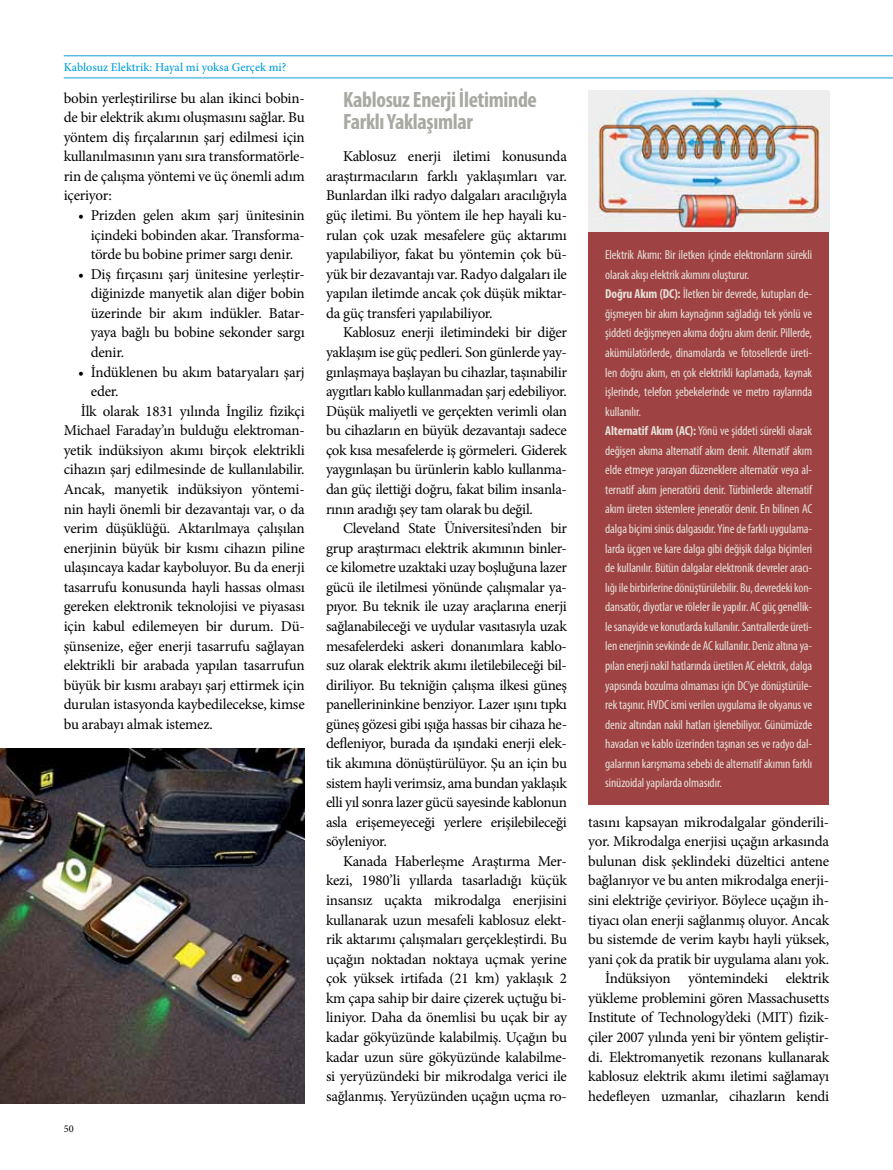
<style>
.page{position:relative;width:893px;height:1170px;background:#fff}
.page>*{position:absolute;margin:0;border:0;box-sizing:border-box;transform-origin:0 0}
.t1{font:700 condensed 22.2px/22.2px "Myriad Pro";letter-spacing:-.015em;color:#a8a9a3}
.t2{font:15px/19.5px "Minion Pro";letter-spacing:-.015em;color:#000;text-align:justify}
.t3{font:condensed 13.05px/19.5px "Myriad Pro";letter-spacing:-.01em;color:#e3dfd6}
.t4{font:500 12px "Minion Pro";color:#009edb}
.t5{font:10.35px "Minion Pro";color:#000}
.s1{font-weight:700}
</style>
<div class="page">
<hr style="left:64px;top:78px;width:829px;height:1px;background:#1c9ad6">
<hr style="left:64px;top:56px;width:829px;height:1px;background:#1c9ad6">
<img style="left:0;top:748px;width:305px;height:355px">
<div style="left:588px;top:231px;width:241px;height:573px;background:#9f4244"></div>
<img style="left:588px;top:91px;width:241px;height:140px">
<p class="t4" style="left:64px;top:59px;width:224px">Kablosuz Elektrik: Hayal mi yoksa Gerçek mi?</p>
<p class="t2" style="left:64px;top:88px;width:242px">bobin yerleştirilirse bu alan ikinci bobin&shy;de bir elektrik akımı oluşmasını sağlar. Bu yöntem diş fırçalarının şarj edilmesi için kullanılmasının yanı sıra transformatörle&shy;rin de çalışma yöntemi ve üç önemli adım içeriyor:</p>
<p class="t2" style="left:91px;top:205px;width:215px;text-indent:-13px">• Prizden gelen akım şarj ünitesinin içindeki bobinden akar. Transforma&shy;törde bu bobine primer sargı denir.</p>
<p class="t2" style="left:91px;top:264px;width:215px;text-indent:-13px">• Diş fırçasını şarj ünitesine yerleştir&shy;diğinizde manyetik alan diğer bobin üzerinde bir akım indükler. Batar&shy;yaya bağlı bu bobine sekonder sargı denir.</p>
<p class="t2" style="left:78px;top:362px;width:228px">• İndüklenen bu akım bataryaları şarj</p>
<p class="t2" style="left:91px;top:381px;width:29px">eder.</p>
<p class="t2" style="left:81px;top:401px;width:225px">İlk olarak 1831 yılında İngiliz fizikçi</p>
<p class="t2" style="left:64px;top:421px;width:242px">Michael Faraday’ın bulduğu elektroman-</p>
<p class="t2" style="left:64px;top:440px;width:242px">yetik indüksiyon akımı birçok elektrikli</p>
<p class="t2" style="left:64px;top:460px;width:242px">cihazın şarj edilmesinde de kullanılabilir.</p>
<p class="t2" style="left:64px;top:479px;width:242px">Ancak, manyetik indüksiyon yöntemi-</p>
<p class="t2" style="left:64px;top:499px;width:242px">nin hayli önemli bir dezavantajı var, o da</p>
<p class="t2" style="left:64px;top:518px;width:242px">verim düşüklüğü. Aktarılmaya çalışılan</p>
<p class="t2" style="left:64px;top:538px;width:242px">enerjinin büyük bir kısmı cihazın piline</p>
<p class="t2" style="left:64px;top:557px;width:242px">ulaşıncaya kadar kayboluyor. Bu da enerji</p>
<p class="t2" style="left:64px;top:577px;width:242px">tasarrufu konusunda hayli hassas olması</p>
<p class="t2" style="left:64px;top:597px;width:242px">gereken elektronik teknolojisi ve piyasası</p>
<p class="t2" style="left:64px;top:616px;width:242px">için kabul edilemeyen bir durum. Dü-</p>
<p class="t2" style="left:64px;top:636px;width:242px">şünsenize, eğer enerji tasarrufu sağlayan</p>
<p class="t2" style="left:64px;top:655px;width:242px">elektrikli bir arabada yapılan tasarrufun</p>
<p class="t2" style="left:64px;top:675px;width:242px">büyük bir kısmı arabayı şarj ettirmek için</p>
<p class="t2" style="left:64px;top:694px;width:242px">durulan istasyonda kaybedilecekse, kimse</p>
<p class="t2" style="left:64px;top:714px;width:151px">bu arabayı almak istemez.</p>
<p class="t5" style="left:64px;top:1121px;width:11px">50</p>
<h1 class="t1" style="left:343px;top:88px;width:195px">Kablosuz Enerji İletiminde<br>Farklı Yaklaşımlar</h1>
<p class="t2" style="left:326px;top:147px;width:242px;text-indent:17px">Kablosuz enerji iletimi konusunda araştırmacıların farklı yaklaşımları var.<br>Bunlardan ilki radyo dalgaları aracılığıyla güç iletimi. Bu yöntem ile hep hayali ku&shy;rulan çok uzak mesafelere güç aktarımı yapılabiliyor, fakat bu yöntemin çok bü&shy;yük bir dezavantajı var. Radyo dalgaları ile yapılan iletimde ancak çok düşük miktar&shy;da güç transferi yapılabiliyor.</p>
<p class="t2" style="left:326px;top:323px;width:242px;text-indent:17px">Kablosuz enerji iletimindeki bir diğer yaklaşım ise güç pedleri. Son günlerde yay&shy;gınlaşmaya başlayan bu cihazlar, taşınabilir aygıtları kablo kullanmadan şarj edebiliyor.<br>Düşük maliyetli ve gerçekten verimli olan bu cihazların en büyük dezavantajı sadece çok kısa mesafelerde iş görmeleri. Giderek yaygınlaşan bu ürünlerin kablo kullanma&shy;dan güç ilettiği doğru, fakat bilim insanla&shy;rının aradığı şey tam olarak bu değil.</p>
<p class="t2" style="left:326px;top:518px;width:242px;text-indent:17px">Cleveland State Üniversitesi’nden bir grup araştırmacı elektrik akımının binler&shy;ce kilometre uzaktaki uzay boşluğuna lazer gücü ile iletilmesi yönünde çalışmalar ya&shy;pıyor. Bu teknik ile uzay araçlarına enerji sağlanabileceği ve uydular vasıtasıyla uzak mesafelerdeki askeri donanımlara kablo&shy;suz olarak elektrik akımı iletilebileceği bil&shy;diriliyor. Bu tekniğin çalışma ilkesi güneş panellerininkine benziyor. Lazer ışını tıpkı güneş gözesi gibi ışığa hassas bir cihaza he&shy;defleniyor, burada da ışındaki enerji elek&shy;tik akımına dönüştürülüyor. Şu an için bu sistem hayli verimsiz, ama bundan yaklaşık elli yıl sonra lazer gücü sayesinde kablonun asla erişemeyeceği yerlere erişilebileceği söyleniyor.</p>
<p class="t2" style="left:326px;top:851px;width:242px;text-indent:17px">Kanada Haberleşme Araştırma Mer&shy;kezi, 1980’li yıllarda tasarladığı küçük insansız uçakta mikrodalga enerjisini kullanarak uzun mesafeli kablosuz elekt&shy;rik aktarımı çalışmaları gerçekleştirdi. Bu uçağın noktadan noktaya uçmak yerine çok yüksek irtifada (21 km) yaklaşık 2 km çapa sahip bir daire çizerek uçtuğu bi&shy;liniyor. Daha da önemlisi bu uçak bir ay kadar gökyüzünde kalabilmiş. Uçağın bu kadar uzun süre gökyüzünde kalabilme&shy;si yeryüzündeki bir mikrodalga verici ile sağlanmış. Yeryüzünden uçağın uçma ro-</p>
<p class="t3" style="left:605px;top:245px;width:208px">Elektrik Akımı: Bir iletken içinde elektronların sürekli olarak akışı elektrik akımını oluşturur.<br><span class="s1">Doğru Akım (DC):</span> İletken bir devrede, kutupları de&shy;ğişmeyen bir akım kaynağının sağladığı tek yönlü ve şiddeti değişmeyen akıma doğru akım denir. Pillerde, akümülatörlerde, dinamolarda ve fotosellerde üreti&shy;len doğru akım, en çok elektrikli kaplamada, kaynak işlerinde, telefon şebekelerinde ve metro raylarında kullanılır.<br><span class="s1">Alternatif Akım (AC):</span> Yönü ve şiddeti sürekli olarak değişen akıma alternatif akım denir. Alternatif akım elde etmeye yarayan düzeneklere alternatör veya al&shy;ternatif akım jeneratörü denir. Türbinlerde alternatif akım üreten sistemlere jeneratör denir. En bilinen AC dalga biçimi sinüs dalgasıdır. Yine de farklı uygulama&shy;larda üçgen ve kare dalga gibi değişik dalga biçimleri de kullanılır. Bütün dalgalar elektronik devreler aracı&shy;lığı ile birbirlerine dönüştürülebilir. Bu, devredeki kon&shy;dansatör, diyotlar ve röleler ile yapılır. AC güç genellik&shy;le sanayide ve konutlarda kullanılır. Santrallerde üreti&shy;len enerjinin sevkinde de AC kullanılır. Deniz altına ya&shy;pılan enerji nakil hatlarında üretilen AC elektrik, dalga yapısında bozulma olmaması için DC’ye dönüştürüle&shy;rek taşınır. HVDC ismi verilen uygulama ile okyanus ve deniz altından nakil hatları işlenebiliyor. Günümüzde havadan ve kablo üzerinden taşınan ses ve radyo dal&shy;galarının karışmama sebebi de alternatif akımın farklı sinüzoidal yapılarda olmasıdır.</p>
<p class="t2" style="left:588px;top:812px;width:242px;text-align:right">tasını kapsayan mikrodalgalar gönderili&shy;yor. Mikrodalga enerjisi uçağın arkasında bulunan disk şeklindeki düzeltici antene bağlanıyor ve bu anten mikrodalga enerji&shy;sini elektriğe çeviriyor. Böylece uçağın ih&shy;tiyacı olan enerji sağlanmış oluyor. Ancak bu sistemde de verim kaybı hayli yüksek, yani çok da pratik bir uygulama alanı yok.<br>İndüksiyon yöntemindeki elektrik yükleme problemini gören Massachusetts Institute of Technology’deki (MIT) fizik&shy;çiler 2007 yılında yeni bir yöntem geliştir&shy;di. Elektromanyetik rezonans kullanarak kablosuz elektrik akımı iletimi sağlamayı hedefleyen uzmanlar, cihazların kendi</p>
</div>
